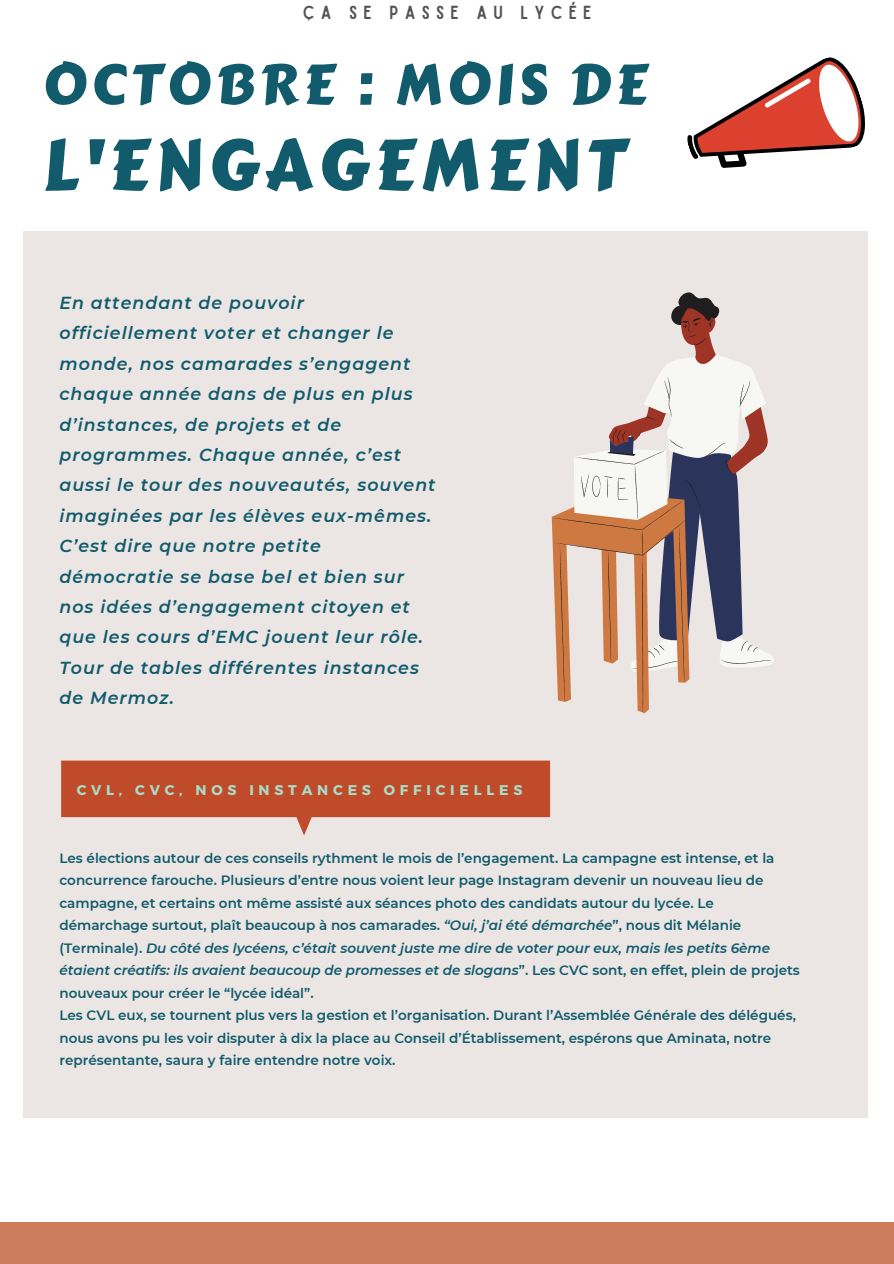
<style>
.page{position:relative;width:894px;height:1264px;background:#fff}
.page>*{position:absolute;margin:0;border:0;box-sizing:border-box;transform-origin:0 0}
.t1{font:70.5px "Carter One";letter-spacing:.085em;color:#115b6c}
.t2{font:55.5px "Carter One";letter-spacing:.085em;color:#115b6c}
.t3{font:18px "Sailors";letter-spacing:.34em;color:#545454}
.t4{font:italic 600 17.4px/30.5px "Montserrat";letter-spacing:.06em;color:#115b6c}
.t5{font:700 14.1px "Montserrat";letter-spacing:.34em;color:#a8ddc7}
.t6{font:600 13.5px/22.5px "Montserrat";color:#115b6c}
.s1{font-style:italic}
</style>
<div class="page">
<div style="left:23px;top:231px;width:844px;height:886px;background:#ebe6e4"></div>
<div style="left:0;top:1222px;width:893px;height:41px;background:#cc7b5b"></div>
<svg style="left:687px;top:57px;width:178px;height:111px"></svg>
<svg style="left:750px;top:368px;width:23px;height:299px"></svg>
<svg style="left:551px;top:292px;width:199px;height:421px"></svg>
<svg style="left:61px;top:760px;width:489px;height:75px"></svg>
<h3 class="t3" style="left:303px;top:6px;width:290px">ÇA SE PASSE AU LYCÉE</h3>
<h2 class="t2" style="left:43px;top:42px;width:606px">OCTOBRE : MOIS DE</h2>
<h1 class="t1" style="left:43px;top:111px;width:584px">L'ENGAGEMENT</h1>
<p class="t4" style="left:59px;top:287px;width:377px">En attendant de pouvoir officiellement voter et changer le monde, nos camarades s’engagent chaque année dans de plus en plus d’instances, de projets et de programmes. Chaque année, c’est aussi le tour des nouveautés, souvent imaginées par les élèves eux-mêmes.<br>C’est dire que notre petite démocratie se base bel et bien sur nos idées d’engagement citoyen et que les cours d’EMC jouent leur rôle.<br>Tour de tables différentes instances de Mermoz.</p>
<p class="t5" style="left:77px;top:780px;width:447px">CVL, CVC, NOS INSTANCES OFFICIELLES</p>
<p class="t6" style="left:59px;top:846px;width:741px">Les élections autour de ces conseils rythment le mois de l’engagement. La campagne est intense, et la concurrence farouche. Plusieurs d’entre nous voient leur page Instagram devenir un nouveau lieu de campagne, et certains ont même assisté aux séances photo des candidats autour du lycée. Le démarchage surtout, plaît beaucoup à nos camarades. <span class="s1">“Oui, j’ai été démarchée</span>”, nous dit Mélanie (Terminale). <span class="s1">Du côté des lycéens, c’était souvent juste me dire de voter pour eux, mais les petits 6ème étaient créatifs: ils avaient beaucoup de promesses et de slogans</span>”. Les CVC sont, en effet, plein de projets nouveaux pour créer le “lycée idéal”.<br>Les CVL eux, se tournent plus vers la gestion et l’organisation. Durant l’Assemblée Générale des délégués, nous avons pu les voir disputer à dix la place au Conseil d’Établissement, espérons que Aminata, notre représentante, saura y faire entendre notre voix.</p>
</div>
